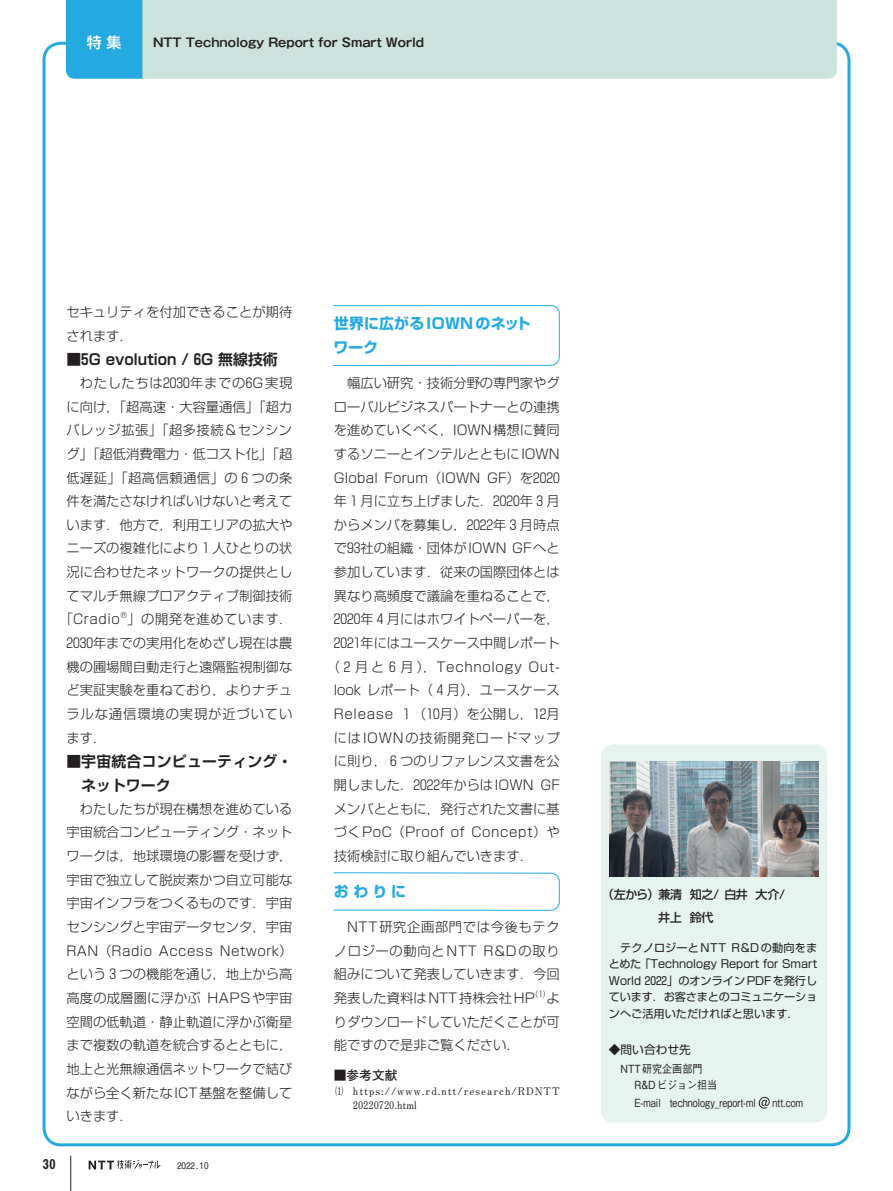
<style>
.page{position:relative;width:893px;height:1191px;background:#fff}
.page>*{position:absolute;margin:0;border:0;box-sizing:border-box;transform-origin:0 0}
.t1{font:700 14.85px/23.7px "Shin Go Pr 6 De";color:#231f20}
.t2{font:700 14.85px/23.4px "Shin Go Pr 6";letter-spacing:.025em;color:#24aae1}
.t3{font:500 14.85px "Shin Go Pr 6";color:#fff}
.t4{font:13.5px "Midashi Go Pr 6 MB31";color:#231f20}
.t5{font:300 13.35px/23.7px "Shin Go Pr 6";color:#231f20;text-align:justify}
.t6{font:300 13.35px "Shin Go Pr 6";letter-spacing:.05em;color:#231f20}
.t7{font:300 13.35px "Shin Go Pr 6";letter-spacing:.035em;color:#231f20}
.t8{font:300 13.35px "Shin Go Pr 6";letter-spacing:.02em;color:#231f20}
.t9{font:300 13.35px "Shin Go Pr 6";letter-spacing:.045em;color:#231f20}
.t10{font:300 13.35px "Shin Go Pr 6";letter-spacing:.06em;color:#231f20}
.t11{font:700 12.75px "Futo Go B101 Pr 6";color:#231f20}
.t12{font:700 12px "Gothic MB101 Pr 6 De";color:#231f20}
.t13{font:500 12px/22.4px "Shin Go Pr 6";letter-spacing:-.035em;color:#231f20}
.t14{font:11.7px "Shin Go Pr 6";color:#231f20}
.t15{font:11.1px/16.5px "Shin Go Pr 6";color:#231f20;text-align:justify}
.t16{font:500 11.1px "Gothic BBB Pro";letter-spacing:.01em;color:#231f20;scale:.8 1}
.t17{font:500 11.1px/16.5px "Gothic BBB Pro";letter-spacing:.01em;color:#231f20;scale:.9 1}
.t18{font:500 11.1px "Gothic BBB Pr 6";letter-spacing:.01em;color:#231f20;scale:.8 1}
.t19{font:700 10.5px/14.2px "Futo Min A101 Pr 6";letter-spacing:.095em;color:#231f20;scale:.7 1}
.t20{font:500 9px "Gothic BBB Pr 6";color:#231f20}
.t21{font:300 7.8px "Shin Go Pr 6";color:#231f20}
</style>
<div class="page">
<svg style="left:89px;top:1160px;width:72px;height:9px"></svg>
<hr style="left:70px;top:1155px;width:1px;height:36px;background:#231f20">
<div style="left:142px;top:0;width:695px;height:79px;background:#cce2dc"></div>
<div style="left:66px;top:0;width:76px;height:79px;background:#24aae1"></div>
<svg style="left:333px;top:305px;width:227px;height:61px"></svg>
<svg style="left:333px;top:872px;width:227px;height:39px"></svg>
<div style="left:601px;top:744px;width:226px;height:379px;background:#e6f4f0;border-radius:12px"></div>
<svg style="left:758px;top:1096px;width:12px;height:12px"></svg>
<img style="left:610px;top:761px;width:208px;height:115px">
<p class="t3" style="left:87px;top:30px;width:36px">特 集</p>
<p class="t12" style="left:153px;top:33px;width:273px">NTT Technology Report for Smart World</p>
<p class="t5" style="left:66px;top:299px;width:227px">セキュリティを付加できることが期待されます．</p>
<p class="t1" style="left:66px;top:347px;width:213px">■５G evolution / ６G 無線技術</p>
<p class="t6" style="left:80px;top:372px;width:214px">わたしたちは2030年までの６G実現</p>
<p class="t5" style="left:66px;top:393px;width:227px">に向け，「超高速・大容量通信」「超カ</p>
<p class="t7" style="left:66px;top:419px;width:227px">バレッジ拡張」「超多接続＆センシン</p>
<p class="t5" style="left:66px;top:441px;width:227px">グ」「超低消費電力・低コスト化」「超</p>
<p class="t7" style="left:66px;top:466px;width:227px">低遅延」「超高信頼通信」の６つの条</p>
<p class="t5" style="left:66px;top:488px;width:227px">件を満たさなければいけないと考えて</p>
<p class="t5" style="left:66px;top:512px;width:227px">います．他方で，利用エリアの拡大や</p>
<p class="t5" style="left:66px;top:535px;width:227px">ニーズの複雑化により 1 人ひとりの状</p>
<p class="t5" style="left:66px;top:559px;width:227px">況に合わせたネットワークの提供とし</p>
<p class="t5" style="left:66px;top:582px;width:227px">てマルチ無線プロアクティブ制御技術</p>
<p class="t5" style="left:60px;top:606px;width:62px">「Cradio</p>
<p class="t21" style="left:121px;top:608px;width:8px">®</p>
<p class="t5" style="left:66px;top:606px;width:227px;text-indent:61px">」の開発を進めています．2030年までの実用化をめざし現在は農機の圃場間自動走行と遠隔監視制御など実証実験を重ねており，よりナチュラルな通信環境の実現が近づいています．</p>
<p class="t1" style="left:81px;top:749px;width:213px;text-indent:-15px">■宇宙統合コンピューティング・ネットワーク</p>
<p class="t5" style="left:66px;top:795px;width:227px;text-indent:13px">わたしたちが現在構想を進めている宇宙統合コンピューティング・ネットワークは，地球環境の影響を受けず，宇宙で独立して脱炭素かつ自立可能な宇宙インフラをつくるものです．宇宙センシングと宇宙データセンタ，宇宙RAN（Radio Access Network）という 3 つの機能を通じ，地上から高高度の成層圏に浮かぶ HAPSや宇宙空間の低軌道・静止軌道に浮かぶ衛星まで複数の軌道を統合するとともに，地上と光無線通信ネットワークで結びながら全く新たなICT基盤を整備していきます．</p>
<p class="t4" style="left:43px;top:1153px;width:15px">30</p>
<p class="t20" style="left:177px;top:1158px;width:33px">2022.10</p>
<p class="t2" style="left:334px;top:312px;width:199px">世界に広がるIOWNのネットワーク</p>
<p class="t5" style="left:347px;top:370px;width:214px">幅広い研究・技術分野の専門家やグ</p>
<p class="t5" style="left:334px;top:393px;width:227px">ローバルビジネスパートナーとの連携</p>
<p class="t5" style="left:334px;top:417px;width:227px">を進めていくべく，IOWN構想に賛同</p>
<p class="t5" style="left:334px;top:441px;width:227px">するソニーとインテルとともにIOWN</p>
<p class="t8" style="left:334px;top:466px;width:227px">Global Forum（IOWN GF）を2020</p>
<p class="t5" style="left:334px;top:488px;width:227px">年 1 月に立ち上げました．2020年 3 月</p>
<p class="t5" style="left:334px;top:512px;width:227px">からメンバを募集し，2022年 3 月時点</p>
<p class="t5" style="left:334px;top:535px;width:227px">で93社の組織・団体がIOWN GFへと</p>
<p class="t5" style="left:334px;top:559px;width:227px">参加しています．従来の国際団体とは</p>
<p class="t5" style="left:334px;top:582px;width:227px">異なり高頻度で議論を重ねることで，</p>
<p class="t5" style="left:334px;top:606px;width:227px">2020年 4 月にはホワイトペーパーを，</p>
<p class="t5" style="left:334px;top:630px;width:227px">2021年にはユースケース中間レポート</p>
<p class="t6" style="left:327px;top:656px;width:234px">（ 2 月と６月），Technology Out-</p>
<p class="t5" style="left:334px;top:677px;width:227px">look レポート（ 4 月），ユースケース</p>
<p class="t5" style="left:334px;top:701px;width:227px">Release 1 （10月）を公開し，12月</p>
<p class="t10" style="left:334px;top:726px;width:227px">にはIOWNの技術開発ロードマップ</p>
<p class="t5" style="left:334px;top:748px;width:227px">に則り，６つのリファレンス文書を公</p>
<p class="t5" style="left:334px;top:772px;width:227px">開しました．2022年からはIOWN GF</p>
<p class="t5" style="left:334px;top:795px;width:227px">メンバとともに，発行された文書に基</p>
<p class="t9" style="left:334px;top:821px;width:227px">づくPoC（Proof of Concept）や</p>
<p class="t5" style="left:334px;top:843px;width:201px">技術検討に取り組んでいきます．</p>
<p class="t2" style="left:334px;top:879px;width:74px">お わ り に</p>
<p class="t5" style="left:334px;top:914px;width:227px;text-indent:13px">NTT研究企画部門では今後もテクノロジーの動向とNTT R&amp;Dの取り組みについて発表していきます．今回発表した資料はNTT持株会社HP</p>
<p class="t21" style="left:531px;top:987px;width:21px">（１）</p>
<p class="t5" style="left:334px;top:985px;width:227px;text-indent:213px">よりダウンロードしていただくことが可能ですので是非ご覧ください．</p>
<p class="t11" style="left:334px;top:1065px;width:65px">■参考文献</p>
<p class="t19" style="left:353px;top:1083px;width:297px;text-indent:-23px">（1） https://www.rd.ntt/research/RDNTT<br>20220720.html</p>
<p class="t13" style="left:658px;top:883px;width:128px;text-indent:-56px">（左から）兼清 知之/ 白井 大介/井上 鈴代</p>
<p class="t15" style="left:609px;top:938px;width:210px;text-indent:11px">テクノロジーとNTT R&amp;Dの動向をまとめた 「Technology Report for Smart World 2022」のオンラインPDFを発行しています．お客さまとのコミュニケーションへご活用いただければと思います．</p>
<p class="t14" style="left:609px;top:1039px;width:83px">◆問い合わせ先</p>
<p class="t17" style="left:634px;top:1059px;width:94px;text-indent:-14px">NTT研究企画部門<br>R&amp;Dビジョン担当</p>
<p class="t16" style="left:634px;top:1094px;width:153px">E-mail　technology_report-ml</p>
<p class="t18" style="left:772px;top:1094px;width:40px">ntt.com</p>
</div>
